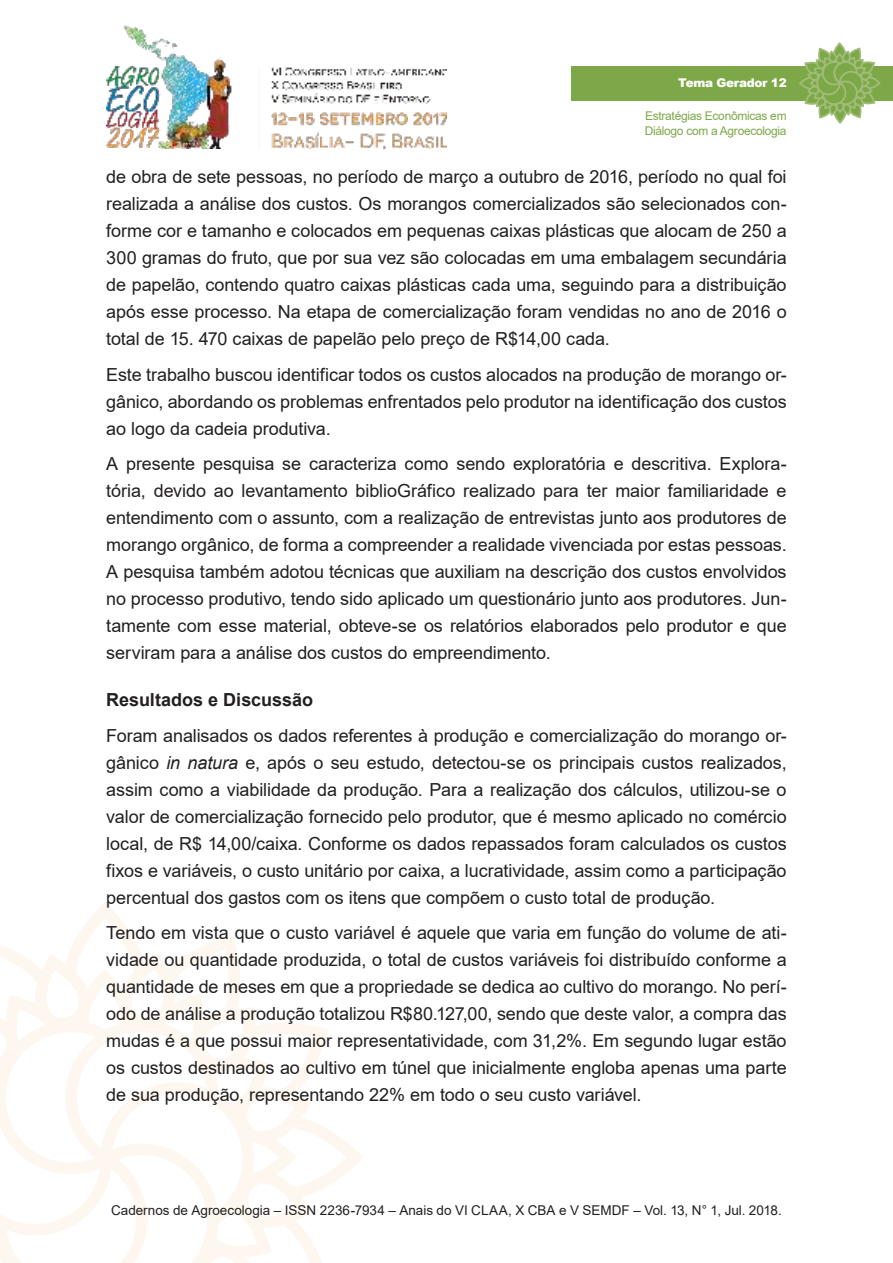
<style>
.page{position:relative;width:893px;height:1263px;background:#fff}
.page>*{position:absolute;margin:0;border:0;box-sizing:border-box;transform-origin:0 0}
.t1{font:18px/27px "Arial";letter-spacing:-.005em;color:#221f1f;text-align:justify}
.t2{font:700 18px "Arial";color:#221f1f}
.t3{font:13.5px "Arial";color:#221f1f}
.t4{font:12px/14.4px "Arial";letter-spacing:-.025em;color:#7da848}
.t5{font:900 12px "Arial";letter-spacing:-.025em;color:#fff}
.s1{font-style:italic}
</style>
<div class="page">
<img style="left:106px;top:25px;width:340px;height:124px">
<svg style="left:0;top:910px;width:363px;height:353px"></svg>
<div style="left:571px;top:66px;width:322px;height:34px;background:#7da848"></div>
<svg style="left:798px;top:43px;width:83px;height:81px"></svg>
<p class="t5" style="left:678px;top:76px;width:110px">Tema Gerador 12</p>
<p class="t4" style="left:645px;top:110px;width:143px">Estratégias Econômicas em<br>Diálogo com a Agroecologia</p>
<p class="t1" style="left:106px;top:165px;width:682px">de obra de sete pessoas, no período de março a outubro de 2016, período no qual foi realizada a análise dos custos. Os morangos comercializados são selecionados con&shy;forme cor e tamanho e colocados em pequenas caixas plásticas que alocam de 250 a 300 gramas do fruto, que por sua vez são colocadas em uma embalagem secundária de papelão, contendo quatro caixas plásticas cada uma, seguindo para a distribuição após esse processo. Na etapa de comercialização foram vendidas no ano de 2016 o total de 15. 470 caixas de papelão pelo preço de R$14,00 cada.</p>
<p class="t1" style="left:106px;top:362px;width:682px">Este trabalho buscou identificar todos os custos alocados na produção de morango or&shy;gânico, abordando os problemas enfrentados pelo produtor na identificação dos custos ao logo da cadeia produtiva.</p>
<p class="t1" style="left:106px;top:452px;width:682px">A presente pesquisa se caracteriza como sendo exploratória e descritiva. Explora&shy;tória, devido ao levantamento biblioGráfico realizado para ter maior familiaridade e entendimento com o assunto, com a realização de entrevistas junto aos produtores de morango orgânico, de forma a compreender a realidade vivenciada por estas pessoas.<br>A pesquisa também adotou técnicas que auxiliam na descrição dos custos envolvidos no processo produtivo, tendo sido aplicado um questionário junto aos produtores. Jun&shy;tamente com esse material, obteve-se os relatórios elaborados pelo produtor e que serviram para a análise dos custos do empreendimento.</p>
<p class="t2" style="left:106px;top:693px;width:208px">Resultados e Discussão</p>
<p class="t1" style="left:106px;top:723px;width:682px">Foram analisados os dados referentes à produção e comercialização do morango or&shy;gânico <span class="s1">in natura</span> e, após o seu estudo, detectou-se os principais custos realizados, assim como a viabilidade da produção. Para a realização dos cálculos, utilizou-se o valor de comercialização fornecido pelo produtor, que é mesmo aplicado no comércio local, de R$ 14,00/caixa. Conforme os dados repassados foram calculados os custos fixos e variáveis, o custo unitário por caixa, a lucratividade, assim como a participação percentual dos gastos com os itens que compõem o custo total de produção.</p>
<p class="t1" style="left:106px;top:921px;width:682px">Tendo em vista que o custo variável é aquele que varia em função do volume de ati&shy;vidade ou quantidade produzida, o total de custos variáveis foi distribuído conforme a quantidade de meses em que a propriedade se dedica ao cultivo do morango. No perí&shy;odo de análise a produção totalizou R$80.127,00, sendo que deste valor, a compra das mudas é a que possui maior representatividade, com 31,2%. Em segundo lugar estão os custos destinados ao cultivo em túnel que inicialmente engloba apenas uma parte de sua produção, representando 22% em todo o seu custo variável.</p>
<p class="t3" style="left:111px;top:1204px;width:672px">Cadernos de Agroecologia – ISSN 2236-7934 – Anais do VI CLAA, X CBA e V SEMDF – Vol. 13, N° 1, Jul. 2018.</p>
</div>
